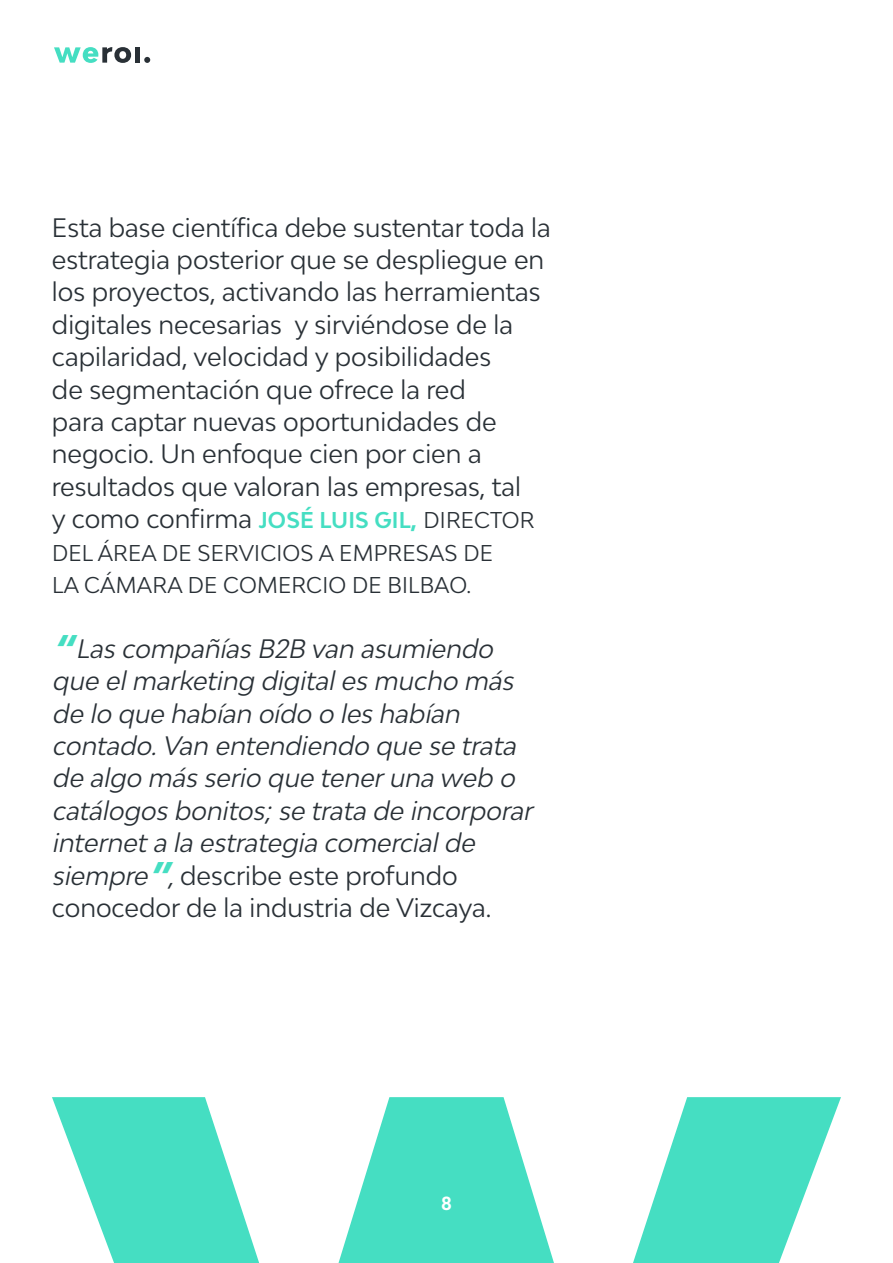
<style>
.page{position:relative;width:893px;height:1263px;background:#fff}
.page>*{position:absolute;margin:0;border:0;box-sizing:border-box;transform-origin:0 0}
.t1{font:25.2px/32.4px "Bw Modelica";color:#293036}
.t2{font:italic 25.2px/32.4px "Bw Modelica";color:#293036}
.t3{font:21.6px/32.4px "Bw Modelica";letter-spacing:.01em;color:#293036}
.t4{font:700 18px "Bw Modelica";color:#fff}
.s1{font-weight:700;font-size:21.6px;color:#45dec2}
.s2{font-size:21.6px}
.s3{font-weight:700;font-size:43.2px;color:#45dec2}
.s4{font-style:normal}
</style>
<div class="page">
<svg style="left:54px;top:47px;width:77px;height:16px"></svg>
<div style="left:135px;top:47px;width:5px;height:16px;background:#293036"></div>
<svg style="left:144px;top:57px;width:6px;height:6px"></svg>
<svg style="left:52px;top:1097px;width:789px;height:166px;fill:#45dec2"></svg>
<p class="t1" style="left:52px;top:210px;width:500px">Esta base científica debe sustentar toda la estrategia posterior que se despliegue en los proyectos, activando las herramientas digitales necesarias y sirviéndose de la capilaridad, velocidad y posibilidades<br>de segmentación que ofrece la red<br>para captar nuevas oportunidades de negocio. Un enfoque cien por cien a resultados que valoran las empresas, tal<br>y como confirma <span class="s1">JOSÉ LUIS GIL,</span> <span class="s2">DIRECTOR</span></p>
<p class="t3" style="left:52px;top:536px;width:442px">DEL ÁREA DE SERVICIOS A EMPRESAS DE<br>LA CÁMARA DE COMERCIO DE BILBAO.</p>
<p class="t2" style="left:52px;top:632px;width:488px"><span class="s3">“</span>Las compañías B2B van asumiendo que elmarketing digitales mucho más de lo que habían oído o les habían contado.Van entendiendo que se trata de algo más serio que teneruna web o catálogos bonitos;se trata de incorporar interneta la estrategia comercialde siempre<span class="s3">”</span>,<span class="s4">describe este profundo conocedor de la industria de Vizcaya.</span></p>
<p class="t4" style="left:441px;top:1191px;width:12px">8</p>
</div>
